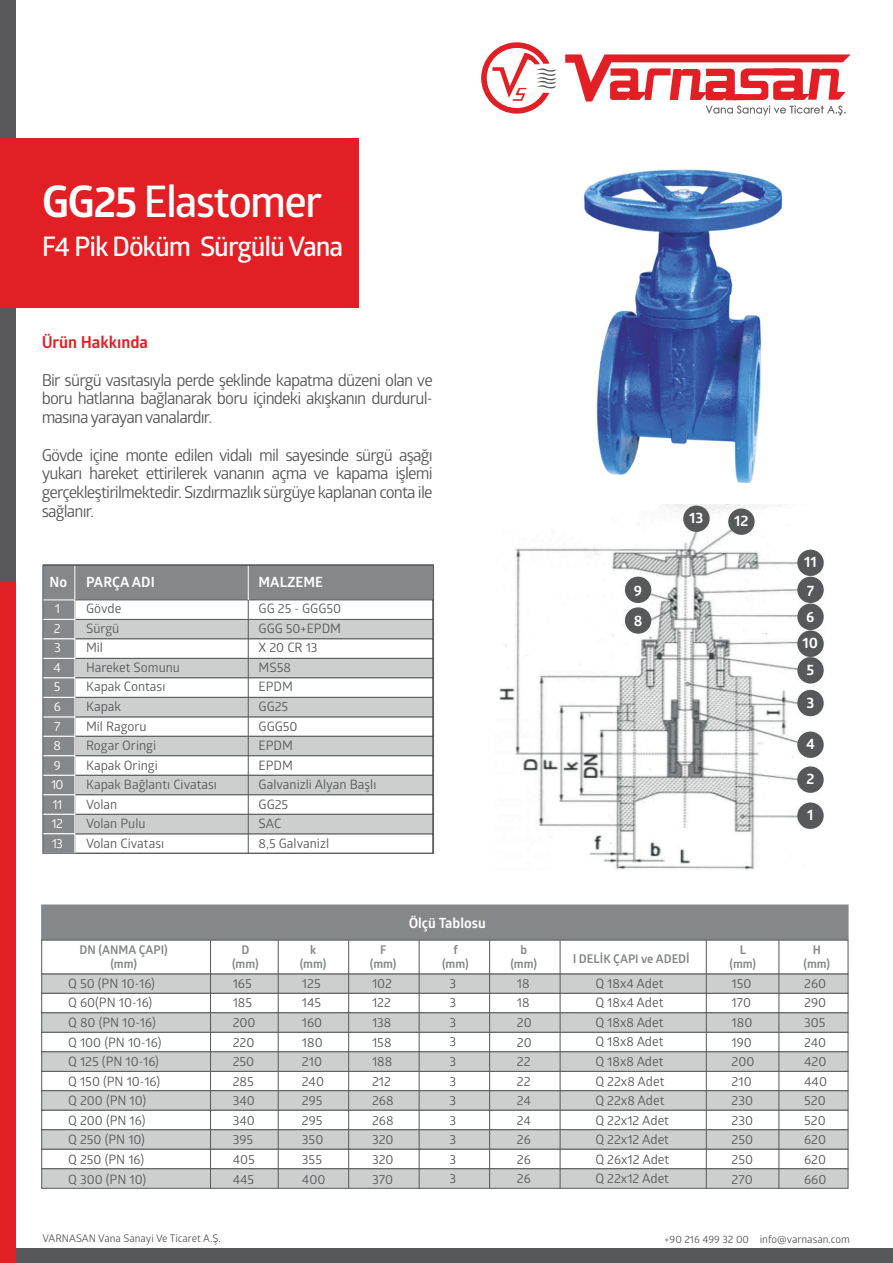
<style>
.page{position:relative;width:893px;height:1263px;background:#fff}
.page>*{position:absolute;margin:0;border:0;box-sizing:border-box;transform-origin:0 0}
.t1{font:600 43.5px "Glober";letter-spacing:-.04em;color:#fff}
.t2{font:600 27px "Glober";letter-spacing:-.04em;color:#fff}
.t3{font:16.5px/18.8px "Glober";letter-spacing:-.05em;color:#57585a;text-align:justify}
.t4{font:700 16.5px "Glober";color:#e21f25}
.t5{font:700 15px/26.7px "Glober";color:#fff}
.t6{font:700 14.1px "Glober";color:#fff}
.t7{font:12.9px/19.5px "Glober";color:#57585a}
.t8{font:12.9px/19.5px "Glober";letter-spacing:-.05em;color:#fff}
.t9{font:700 12px/14.4px "Glober";color:#85888a;text-align:center}
.t10{font:10.5px "Glober";color:#57585a}
.s1{font-weight:700}
</style>
<div class="page">
<div style="left:43px;top:565px;width:390px;height:35px;background:#85888a"></div>
<hr style="left:75px;top:565px;width:1px;height:35px;background:#fff">
<div style="left:75px;top:619px;width:358px;height:20px;background:#cdcfce;border:1px solid #57585a"></div>
<div style="left:75px;top:600px;width:358px;height:20px;background:#fff;border:1px solid #57585a"></div>
<div style="left:75px;top:658px;width:358px;height:20px;background:#cdcfce;border:1px solid #57585a"></div>
<div style="left:75px;top:697px;width:358px;height:20px;background:#cdcfce;border:1px solid #57585a"></div>
<div style="left:75px;top:736px;width:358px;height:20px;background:#cdcfce;border:1px solid #57585a"></div>
<div style="left:42px;top:600px;width:33px;height:19px;background:#85888a"></div>
<div style="left:42px;top:619px;width:33px;height:20px;background:#85888a;border:1px solid #fff"></div>
<div style="left:42px;top:639px;width:33px;height:19px;background:#85888a"></div>
<div style="left:42px;top:658px;width:33px;height:20px;background:#85888a;border:1px solid #fff"></div>
<div style="left:42px;top:678px;width:33px;height:19px;background:#85888a"></div>
<div style="left:42px;top:717px;width:33px;height:19px;background:#85888a;border:1px solid #fff"></div>
<div style="left:42px;top:697px;width:33px;height:20px;background:#85888a;border:1px solid #fff"></div>
<div style="left:75px;top:775px;width:358px;height:20px;background:#cdcfce;border:1px solid #57585a"></div>
<div style="left:75px;top:814px;width:358px;height:20px;background:#cdcfce;border:1px solid #57585a"></div>
<hr style="left:248px;top:600px;width:1px;height:253px;background:#57585a">
<hr style="left:248px;top:565px;width:1px;height:35px;background:#fff">
<div style="left:0;top:1248px;width:893px;height:15px;background:#57585a"></div>
<div style="left:0;top:0;width:15px;height:583px;background:#59595c"></div>
<div style="left:0;top:582px;width:15px;height:681px;background:#e21f25"></div>
<div style="left:0;top:138px;width:359px;height:170px;background:#e21f25"></div>
<svg style="left:481px;top:42px;width:75px;height:72px"></svg>
<svg style="left:565px;top:54px;width:286px;height:61px"></svg>
<img style="left:584px;top:169px;width:199px;height:315px">
<img style="left:499px;top:504px;width:325px;height:366px">
<div style="left:42px;top:736px;width:33px;height:20px;background:#85888a;border:1px solid #fff"></div>
<div style="left:42px;top:756px;width:33px;height:19px;background:#85888a"></div>
<div style="left:42px;top:775px;width:33px;height:20px;background:#85888a;border:1px solid #fff"></div>
<div style="left:42px;top:795px;width:33px;height:19px;background:#85888a"></div>
<div style="left:42px;top:814px;width:33px;height:20px;background:#85888a;border:1px solid #fff"></div>
<div style="left:42px;top:834px;width:33px;height:19px;background:#85888a;border:1px solid #fff"></div>
<div style="left:41px;top:905px;width:807px;height:35px;background:#85888a;border:1px solid #85888a"></div>
<div style="left:41px;top:973px;width:807px;height:20px;background:#cdcfce;border:1px solid #57585a"></div>
<div style="left:41px;top:993px;width:807px;height:20px;background:#fff;border:1px solid #57585a"></div>
<div style="left:41px;top:940px;width:807px;height:34px;background:#fff;border:1px solid #57585a"></div>
<div style="left:41px;top:1012px;width:807px;height:20px;background:#cdcfce;border:1px solid #57585a"></div>
<div style="left:41px;top:1032px;width:807px;height:20px;background:#fff;border:1px solid #57585a"></div>
<div style="left:41px;top:1071px;width:807px;height:20px;background:#fff;border:1px solid #57585a"></div>
<div style="left:41px;top:1051px;width:807px;height:20px;background:#cdcfce;border:1px solid #57585a"></div>
<div style="left:41px;top:1090px;width:807px;height:20px;background:#cdcfce;border:1px solid #57585a"></div>
<div style="left:41px;top:1110px;width:807px;height:20px;background:#fff;border:1px solid #57585a"></div>
<div style="left:41px;top:1129px;width:807px;height:20px;background:#cdcfce;border:1px solid #57585a"></div>
<div style="left:41px;top:1149px;width:807px;height:20px;background:#fff;border:1px solid #57585a"></div>
<div style="left:41px;top:1168px;width:807px;height:20px;background:#cdcfce;border:1px solid #57585a"></div>
<hr style="left:210px;top:940px;width:1px;height:248px;background:#57585a">
<hr style="left:278px;top:940px;width:1px;height:248px;background:#57585a">
<hr style="left:348px;top:940px;width:1px;height:248px;background:#57585a">
<hr style="left:419px;top:940px;width:1px;height:248px;background:#57585a">
<hr style="left:489px;top:940px;width:1px;height:248px;background:#57585a">
<hr style="left:560px;top:940px;width:1px;height:248px;background:#57585a">
<hr style="left:706px;top:940px;width:1px;height:248px;background:#57585a">
<hr style="left:779px;top:940px;width:1px;height:248px;background:#57585a">
<div style="left:43px;top:565px;width:391px;height:288px;border:1px solid #57585a"></div>
<div style="left:683px;top:506px;width:26px;height:26px;background:#57585a;border-radius:50%"></div>
<div style="left:728px;top:508px;width:27px;height:27px;background:#57585a;border-radius:50%"></div>
<div style="left:797px;top:550px;width:27px;height:26px;background:#57585a;border-radius:50%"></div>
<div style="left:797px;top:577px;width:27px;height:26px;background:#57585a;border-radius:50%"></div>
<div style="left:625px;top:577px;width:26px;height:26px;background:#57585a;border-radius:50%"></div>
<div style="left:625px;top:607px;width:26px;height:27px;background:#57585a;border-radius:50%"></div>
<div style="left:797px;top:604px;width:27px;height:26px;background:#57585a;border-radius:50%"></div>
<div style="left:797px;top:631px;width:27px;height:26px;background:#57585a;border-radius:50%"></div>
<div style="left:797px;top:657px;width:27px;height:26px;background:#57585a;border-radius:50%"></div>
<div style="left:797px;top:690px;width:27px;height:26px;background:#57585a;border-radius:50%"></div>
<div style="left:797px;top:731px;width:27px;height:27px;background:#57585a;border-radius:50%"></div>
<div style="left:797px;top:766px;width:27px;height:27px;background:#57585a;border-radius:50%"></div>
<div style="left:797px;top:802px;width:27px;height:27px;background:#57585a;border-radius:50%"></div>
<h1 class="t1" style="left:42px;top:171px;width:282px"><span class="s1">GG25</span> Elastomer</h1>
<h2 class="t2" style="left:42px;top:227px;width:303px">F4 Pik Döküm Sürgülü Vana</h2>
<p class="t4" style="left:42px;top:331px;width:108px">Ürün Hakkında</p>
<p class="t3" style="left:42px;top:370px;width:393px">Bir sürgü vasıtasıyla perde şeklinde kapatma düzeni olan ve boru hatlarına bağlanarak boru içindeki akışkanın durdurul&shy;masına yarayan vanalardır.</p>
<p class="t3" style="left:42px;top:445px;width:393px">Gövde içine monte edilen vidalı mil sayesinde sürgü aşağı yukarı hareket ettirilerek vananın açma ve kapama işlemi gerçekleştirilmektedir. Sızdırmazlık sürgüye kaplanan conta ile sağlanır.</p>
<p class="t6" style="left:50px;top:572px;width:19px">No</p>
<p class="t6" style="left:86px;top:572px;width:70px">PARÇA ADI</p>
<p class="t6" style="left:259px;top:572px;width:66px">MALZEME</p>
<p class="t8" style="left:51px;top:598px;width:14px">1<br>2<br>3<br>4<br>5<br>6<br>7<br>8<br>9<br>10<br>11<br>12<br>13</p>
<p class="t7" style="left:86px;top:598px;width:132px">Gövde<br>Sürgü<br>Mil<br>Hareket Somunu<br>Kapak Contası<br>Kapak<br>Mil Ragoru<br>Rogar Oringi<br>Kapak Oringi<br>Kapak Bağlantı Civatası<br>Volan<br>Volan Pulu<br>Volan Civatası</p>
<p class="t7" style="left:259px;top:598px;width:119px">GG 25 - GGG50<br>GGG 50+EPDM<br>X 20 CR 13<br>MS58<br>EPDM<br>GG25<br>GGG50<br>EPDM<br>EPDM<br>Galvanizli Alyan Başlı<br>GG25<br>SAC<br>8,5 Galvanizl</p>
<p class="t6" style="left:409px;top:913px;width:79px">Ölçü Tablosu</p>
<p class="t5" style="left:689px;top:504px;width:16px">13</p>
<p class="t5" style="left:734px;top:507px;width:16px">12</p>
<p class="t5" style="left:804px;top:548px;width:14px">11</p>
<p class="t5" style="left:634px;top:576px;width:10px">9</p>
<p class="t5" style="left:807px;top:576px;width:9px">7</p>
<p class="t5" style="left:634px;top:607px;width:10px">8</p>
<p class="t5" style="left:803px;top:602px;width:17px">6<br>10<br>5</p>
<p class="t5" style="left:806px;top:689px;width:9px">3</p>
<p class="t5" style="left:806px;top:730px;width:10px">4</p>
<p class="t5" style="left:806px;top:765px;width:10px">2</p>
<p class="t5" style="left:807px;top:801px;width:8px">1</p>
<p class="t9" style="left:79px;top:942px;width:90px">DN (ANMA ÇAPI) (mm)</p>
<p class="t9" style="left:232px;top:942px;width:28px">D (mm)</p>
<p class="t9" style="left:370px;top:942px;width:28px">F (mm)</p>
<p class="t9" style="left:442px;top:942px;width:28px">f (mm)</p>
<p class="t9" style="left:510px;top:942px;width:28px">b (mm)</p>
<p class="t9" style="left:729px;top:942px;width:28px">L (mm)</p>
<p class="t9" style="left:803px;top:942px;width:28px">H (mm)</p>
<p class="t9" style="left:300px;top:942px;width:28px">k (mm)</p>
<p class="t9" style="left:573px;top:951px;width:118px">l DELİK ÇAPI ve ADEDİ</p>
<p class="t7" style="left:68px;top:973px;width:95px">Q 50 (PN 10-16)<br>Q 60(PN 10-16)<br>Q 80 (PN 10-16)<br>Q 100 (PN 10-16)<br>Q 125 (PN 10-16)<br>Q 150 (PN 10-16)<br>Q 200 (PN 10)<br>Q 200 (PN 16)<br>Q 250 (PN 10)<br>Q 250 (PN 16)<br>Q 300 (PN 10)</p>
<p class="t7" style="left:233px;top:973px;width:24px">165<br>185<br>200<br>220<br>250<br>285<br>340<br>340<br>395<br>405<br>445</p>
<p class="t7" style="left:302px;top:973px;width:25px">125<br>145<br>160<br>180<br>210<br>240<br>295<br>295<br>350<br>355<br>400</p>
<p class="t7" style="left:372px;top:973px;width:23px">102<br>122<br>138<br>158<br>188<br>212<br>268<br>268<br>320<br>320<br>370</p>
<p class="t7" style="left:732px;top:973px;width:24px">150<br>170<br>180<br>190<br>200<br>210<br>230<br>230<br>250<br>250<br>270</p>
<p class="t7" style="left:804px;top:973px;width:24px;text-align:justify">260<br>290<br>305<br>240<br>420<br>440<br>520<br>520<br>620<br>620<br>660</p>
<p class="t7" style="left:517px;top:973px;width:16px">18<br>18<br>20<br>20<br>22<br>22<br>24<br>24<br>26<br>26<br>26</p>
<p class="t7" style="left:595px;top:973px;width:75px">Q 18x4 Adet<br>Q 18x4 Adet<br>Q 18x8 Adet<br>Q 18x8 Adet<br>Q 18x8 Adet<br>Q 22x8 Adet<br>Q 22x8 Adet<br>Q 22x12 Adet<br>Q 22x12 Adet<br>Q 26x12 Adet<br>Q 22x12 Adet</p>
<p class="t7" style="left:449px;top:973px;width:8px;text-align:justify">3<br>3<br>3<br>3<br>3<br>3<br>3<br>3<br>3<br>3<br>3</p>
<p class="t10" style="left:43px;top:1231px;width:180px">VARNASAN Vana Sanayi Ve Ticaret A.Ş.</p>
<p class="t10" style="left:665px;top:1232px;width:187px">+90 216 499 32 00 info@varnasan.com</p>
</div>
